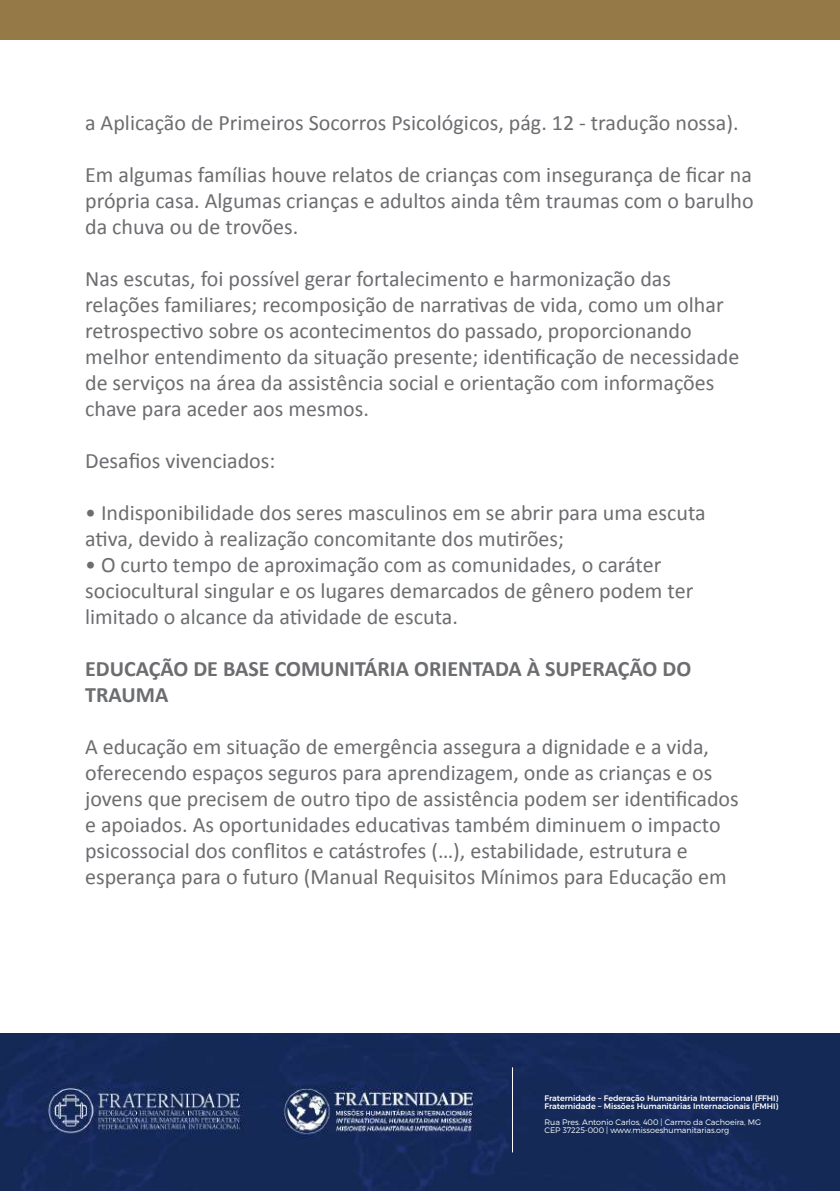
<style>
.page{position:relative;width:840px;height:1191px;background:#fff}
.page>*{position:absolute;margin:0;border:0;box-sizing:border-box;transform-origin:0 0}
.t1{font:22px/26px "Calibri";color:#6c6d70}
.t2{font:700 22px/26px "Calibri";color:#6c6d70}
.t3{font:500 8px/8px "Montserrat";letter-spacing:-.005em;color:#fff}
.t4{font:300 8px/8px "Montserrat";letter-spacing:-.005em;color:#fff}
</style>
<div class="page">
<img style="left:0;top:1033px;width:839px;height:158px">
<hr style="left:511px;top:1067px;width:1px;height:85px;background:#fff">
<div style="left:0;top:0;width:839px;height:40px;background:#957a47"></div>
<p class="t1" style="left:85px;top:109px;width:654px">a Aplicação de Primeiros Socorros Psicológicos, pág. 12 - tradução nossa).</p>
<p class="t1" style="left:85px;top:161px;width:669px;text-align:justify">Em algumas famílias houve relatos de crianças com insegurança de ficar na própria casa. Algumas crianças e adultos ainda têm traumas com o barulho da chuva ou de trovões.</p>
<p class="t1" style="left:85px;top:265px;width:655px">Nas escutas, foi possível gerar fortalecimento e harmonização das relações familiares; recomposição de narrativas de vida, como um olhar retrospectivo sobre os acontecimentos do passado, proporcionando melhor entendimento da situação presente; identificação de necessidade de serviços na área da assistência social e orientação com informações chave para aceder aos mesmos.</p>
<p class="t1" style="left:85px;top:447px;width:192px">Desafios vivenciados:</p>
<p class="t1" style="left:85px;top:499px;width:621px">• Indisponibilidade dos seres masculinos em se abrir para uma escuta ativa, devido à realização concomitante dos mutirões;</p>
<p class="t1" style="left:85px;top:551px;width:609px">• O curto tempo de aproximação com as comunidades, o caráter sociocultural singular e os lugares demarcados de gênero podem ter limitado o alcance da atividade de escuta.</p>
<p class="t2" style="left:85px;top:655px;width:607px">EDUCAÇÃO DE BASE COMUNITÁRIA ORIENTADA À SUPERAÇÃO DO<br>TRAUMA</p>
<p class="t1" style="left:85px;top:733px;width:654px">A educação em situação de emergência assegura a dignidade e a vida, oferecendo espaços seguros para aprendizagem, onde as crianças e os jovens que precisem de outro tipo de assistência podem ser identificados e apoiados. As oportunidades educativas também diminuem o impacto psicossocial dos conflitos e catástrofes (…), estabilidade, estrutura e esperança para o futuro (Manual Requisitos Mínimos para Educação em</p>
<p class="t3" style="left:544px;top:1093px;width:235px">Fraternidade – Federação Humanitária Internacional (FFHI)<br>Fraternidade – Missões Humanitárias Internacionais (FMHI)</p>
<p class="t4" style="left:544px;top:1118px;width:218px">Rua Pres. Antonio Carlos, 400 | Carmo da Cachoeira, MG<br>CEP 37225-000 | www.missoeshumanitarias.org</p>
</div>
